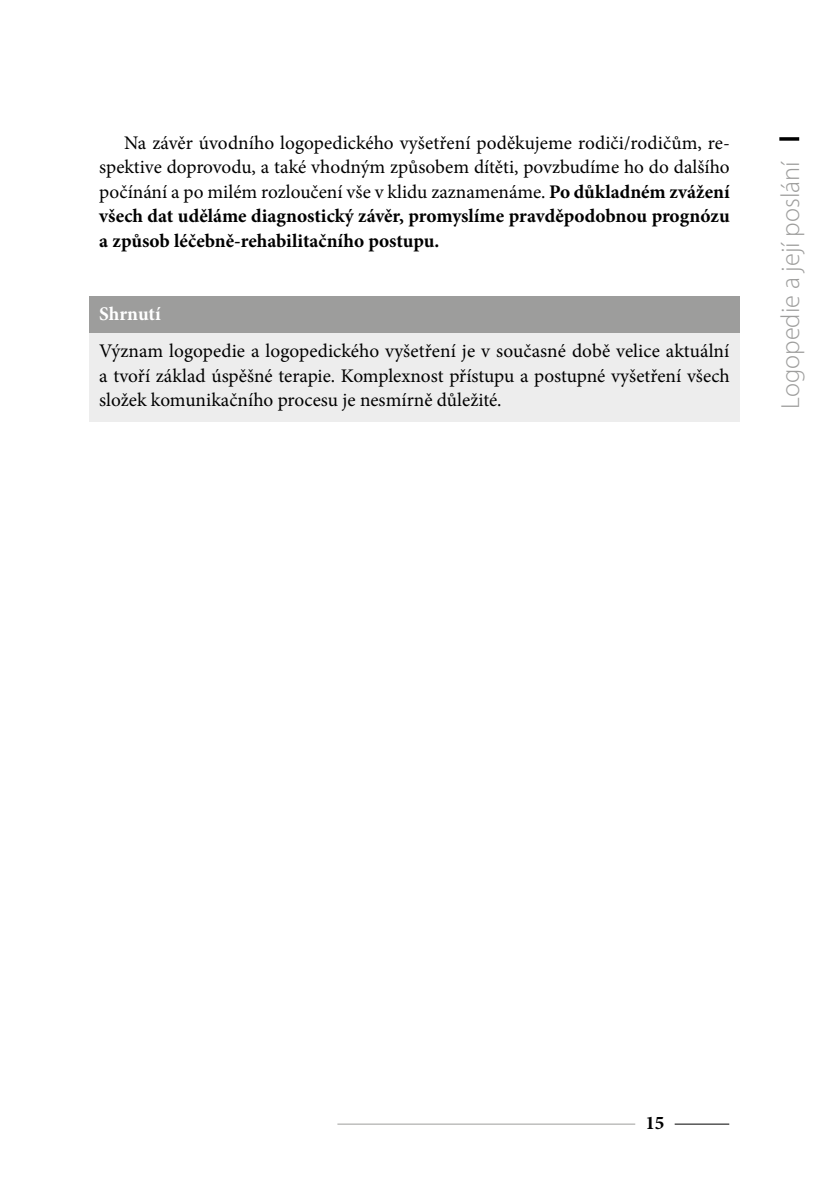
<style>
.page{position:relative;width:829px;height:1191px;background:#fff}
.page>*{position:absolute;margin:0;border:0;box-sizing:border-box;transform-origin:0 0}
.t1{font:300 26.25px "Myriad Pro";color:#9d9d9c}
.t2{font:19.25px/24.5px "Minion Pro";color:#000;text-align:justify}
.t3{font:700 19.25px "Minion Pro";letter-spacing:-.005em;color:#fff}
.t4{font:700 19.25px "Minion Pro";color:#000}
.s1{font-weight:700}
</style>
<div class="page">
<hr style="left:337px;top:1123px;width:298px;height:1px;background:#9d9d9c">
<hr style="left:674px;top:1123px;width:55px;height:1px;background:#000">
<svg style="left:779px;top:137px;width:20px;height:4px"></svg>
<div style="left:89px;top:296px;width:650px;height:39px;background:#9d9d9c"></div>
<div style="left:89px;top:333px;width:650px;height:88px;background:#ededed"></div>
<p class="t2" style="left:99px;top:130px;width:632px;text-indent:25px">Na závěr úvodního logopedického vyšetření poděkujeme rodiči/rodičům, re&shy;spektive doprovodu, a také vhodným způsobem dítěti, povzbudíme ho do dalšího počínání a po milém rozloučení vše v klidu zaznamenáme. <span class="s1">Po důkladném zvážení všech dat uděláme diagnostický závěr, promyslíme pravděpodobnou prognózu a způsob léčebně-rehabilitačního postupu.</span></p>
<p class="t3" style="left:99px;top:300px;width:63px">Shrnutí</p>
<p class="t2" style="left:99px;top:339px;width:632px">Význam logopedie a logopedického vyšetření je v současné době velice aktuální a tvoří základ úspěšné terapie. Komplexnost přístupu a postupné vyšetření všech složek komunikačního procesu je nesmírně důležité.</p>
<h1 class="t1" style="left:774px;top:408px;width:249px;rotate:-90deg">Logopedie a její poslání</h1>
<p class="t4" style="left:645px;top:1109px;width:21px">15</p>
</div>
